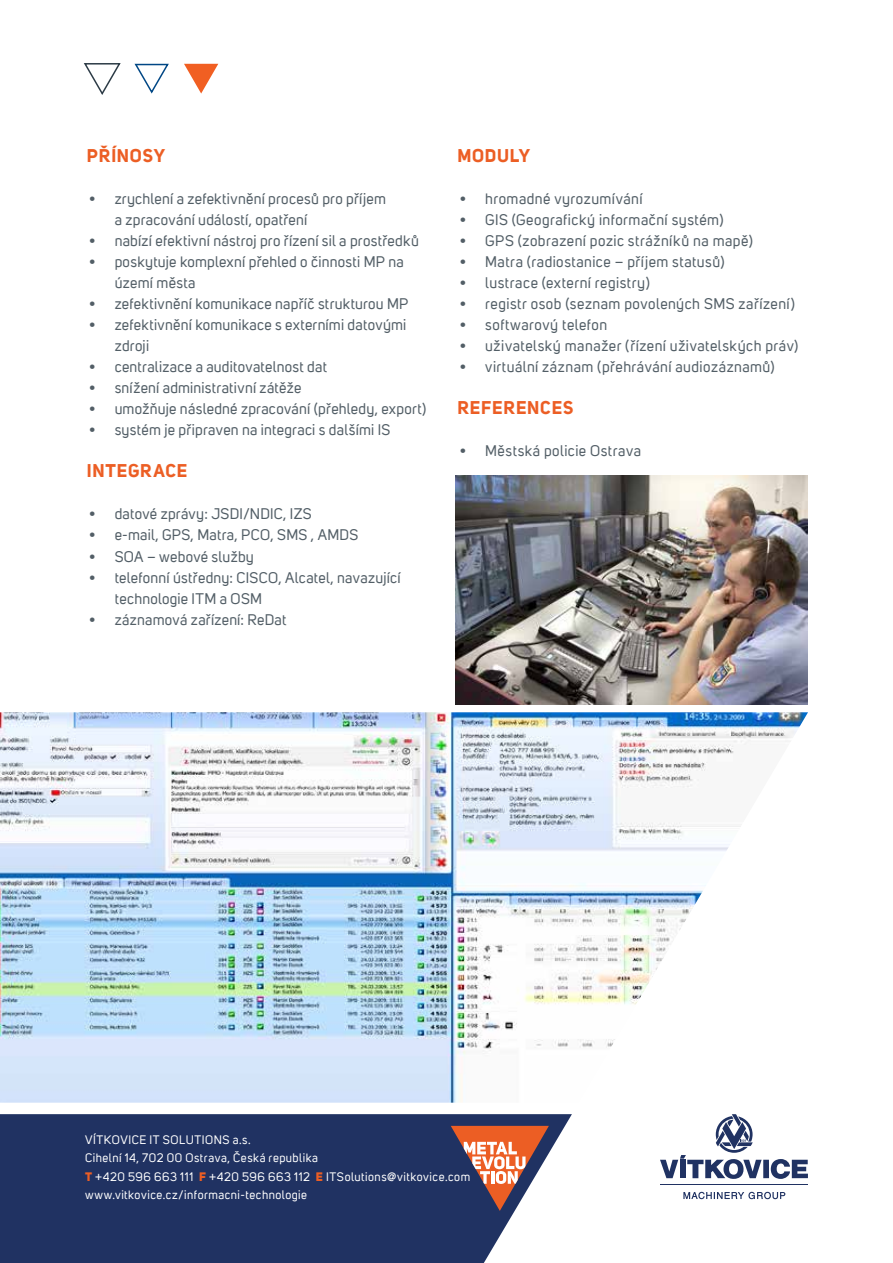
<style>
.page{position:relative;width:893px;height:1263px;background:#fff}
.page>*{position:absolute;margin:0;border:0;box-sizing:border-box;transform-origin:0 0}
.t1{font:700 18px "Uni Sans";letter-spacing:.04em;color:#ec5e24}
.t2{font:15px/21px "Uni Sans";letter-spacing:.025em;color:#525e66}
.t3{font:12px/18px "Uni Sans";letter-spacing:.045em;color:#fff}
.s1{font-weight:800;color:#ec5e24}
</style>
<div class="page">
<svg style="left:0;top:1114px;width:572px;height:149px;background:#30416d"></svg>
<div style="left:763px;top:1160px;width:6px;height:18px;background:#203262"></div>
<svg style="left:660px;top:1114px;width:102px;height:65px"></svg>
<svg style="left:771px;top:1159px;width:37px;height:20px"></svg>
<hr style="left:660px;top:1184px;width:148px;height:1px;background:#203262">
<svg style="left:683px;top:1192px;width:102px;height:7px"></svg>
<svg style="left:451px;top:1126px;width:98px;height:85px"></svg>
<svg style="left:134px;top:63px;width:35px;height:31px"></svg>
<svg style="left:184px;top:64px;width:34px;height:30px"></svg>
<svg style="left:83px;top:63px;width:38px;height:32px"></svg>
<img style="left:0;top:712px;width:808px;height:391px">
<img style="left:456px;top:476px;width:352px;height:229px">
<p class="t1" style="left:87px;top:145px;width:80px">PŘÍNOSY</p>
<p class="t2" style="left:115px;top:189px;width:273px;text-indent:-26px">• zrychlení a zefektivnění procesů pro příjem a zpracování událostí, opatření</p>
<p class="t2" style="left:89px;top:231px;width:331px">• nabízí efektivní nástroj pro řízení sil a prostředků</p>
<p class="t2" style="left:115px;top:252px;width:290px;text-indent:-26px">• poskytuje komplexní přehled o činnosti MP na území města</p>
<p class="t2" style="left:89px;top:294px;width:321px">• zefektivnění komunikace napříč strukturou MP</p>
<p class="t2" style="left:115px;top:315px;width:293px;text-indent:-26px">• zefektivnění komunikace s externími datovými zdroji</p>
<p class="t2" style="left:89px;top:357px;width:239px">• centralizace a auditovatelnost dat</p>
<p class="t2" style="left:89px;top:378px;width:214px">• snížení administrativní zátěže</p>
<p class="t2" style="left:89px;top:399px;width:338px">• umožňuje následné zpracování (přehledy, export)</p>
<p class="t2" style="left:89px;top:420px;width:303px">• systém je připraven na integraci s dalšími IS</p>
<p class="t1" style="left:87px;top:460px;width:102px">INTEGRACE</p>
<p class="t2" style="left:89px;top:504px;width:224px">• datové zprávy: JSDI/NDIC, IZS</p>
<p class="t2" style="left:89px;top:525px;width:271px">• e-mail, GPS, Matra, PCO, SMS , AMDS</p>
<p class="t2" style="left:89px;top:546px;width:166px">• SOA – webové služby</p>
<p class="t2" style="left:115px;top:567px;width:287px;text-indent:-26px">• telefonní ústředny: CISCO, Alcatel, navazující technologie ITM a OSM</p>
<p class="t2" style="left:89px;top:609px;width:199px">• záznamová zařízení: ReDat</p>
<p class="t1" style="left:457px;top:145px;width:74px">MODULY</p>
<p class="t2" style="left:460px;top:189px;width:184px">• hromadné vyrozumívání</p>
<p class="t2" style="left:460px;top:210px;width:265px">• GIS (Geografický informační systém)</p>
<p class="t2" style="left:460px;top:231px;width:295px">• GPS (zobrazení pozic strážníků na mapě)</p>
<p class="t2" style="left:460px;top:252px;width:266px">• Matra (radiostanice – příjem statusů)</p>
<p class="t2" style="left:460px;top:273px;width:192px">• lustrace (externí registry)</p>
<p class="t2" style="left:460px;top:294px;width:337px">• registr osob (seznam povolených SMS zařízení)</p>
<p class="t2" style="left:460px;top:315px;width:149px">• softwarový telefon</p>
<p class="t2" style="left:460px;top:336px;width:340px">• uživatelský manažer (řízení uživatelských práv)</p>
<p class="t2" style="left:460px;top:357px;width:316px">• virtuální záznam (přehrávání audiozáznamů)</p>
<p class="t1" style="left:457px;top:397px;width:117px">REFERENCES</p>
<p class="t2" style="left:460px;top:441px;width:183px">• Městská policie Ostrava</p>
<p class="t3" style="left:85px;top:1131px;width:387px">VÍTKOVICE IT SOLUTIONS a.s.<br>Cihelní 14, 702 00 Ostrava, Česká republika<br><span class="s1">T</span> +420 596 663 111 <span class="s1">F</span> +420 596 663 112 <span class="s1">E</span> ITSolutions@vitkovice.com www.vitkovice.cz/informacni-technologie</p>
</div>
